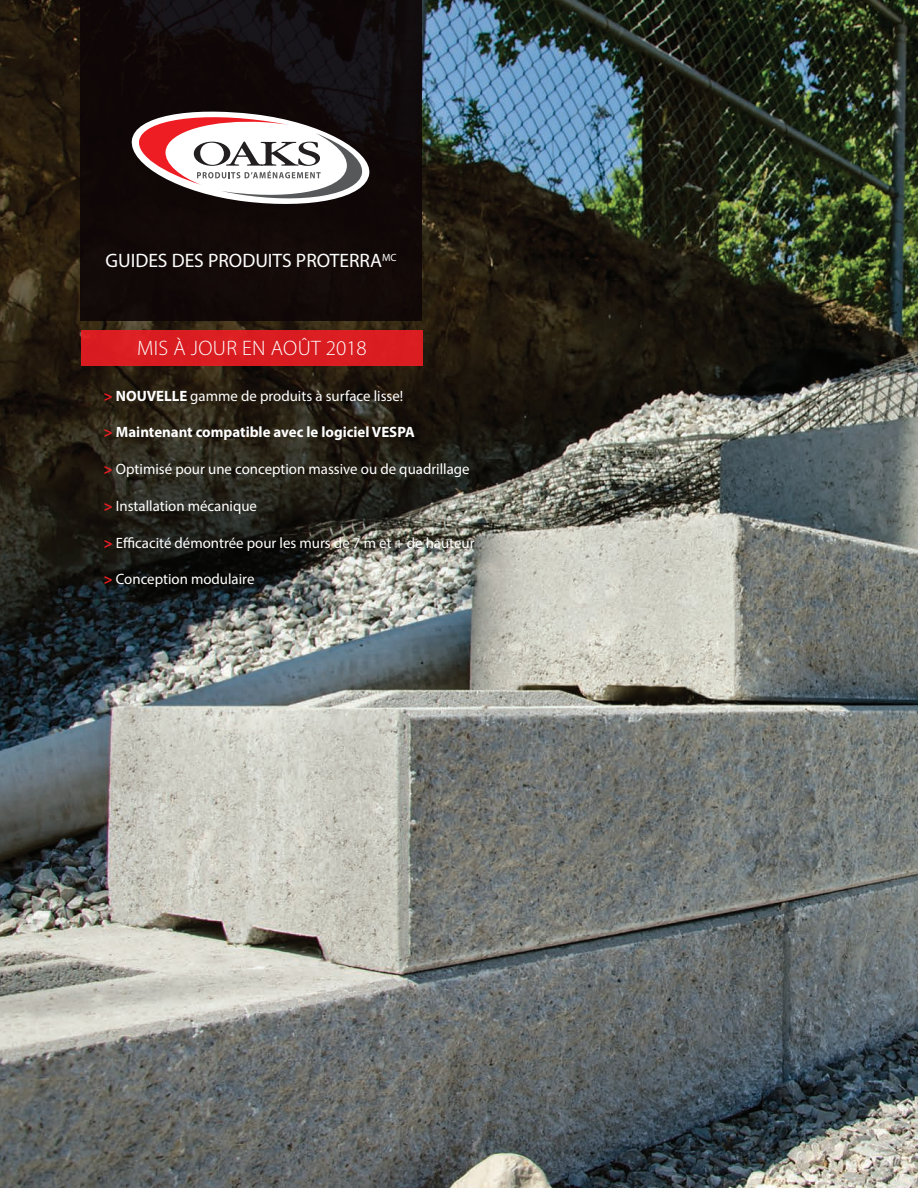
<style>
.page{position:relative;width:918px;height:1188px;background:#fff}
.page>*{position:absolute;margin:0;border:0;box-sizing:border-box;transform-origin:0 0}
.t1{font:300 21px "Myriad Pro";letter-spacing:.02em;color:#fff}
.t2{font:19.5px "Myriad Pro";color:#fff}
.t3{font:15px "Myriad Pro";color:#fff}
.t4{font:700 15px "Myriad Pro";color:#fff}
.s1{font-weight:700;color:#ee1d23}
.s2{font-weight:700}
.s3{color:#ee1d23}
</style>
<div class="page">
<img style="left:0;top:0;width:918px;height:1188px">
<div style="left:80px;top:0;width:342px;height:321px;background:#0e0607"></div>
<svg style="left:131px;top:106px;width:241px;height:98px"></svg>
<div style="left:81px;top:330px;width:342px;height:36px;background:#d91d20"></div>
<p class="t2" style="left:105px;top:248px;width:293px">GUIDES DES PRODUITS PROTERRA<sup>MC</sup></p>
<p class="t1" style="left:137px;top:336px;width:231px">MIS À JOUR EN AOÛT 2018</p>
<p class="t3" style="left:104px;top:386px;width:301px"><span class="s1">&gt;</span> <span class="s2">NOUVELLE</span> gamme de produits à surface lisse!</p>
<p class="t4" style="left:104px;top:423px;width:312px"><span class="s3">&gt;</span> Maintenant compatible avec le logiciel VESPA</p>
<p class="t3" style="left:104px;top:460px;width:367px"><span class="s1">&gt;</span> Optimisé pour une conception massive ou de quadrillage</p>
<p class="t3" style="left:104px;top:497px;width:155px"><span class="s1">&gt;</span> Installation mécanique</p>
<p class="t3" style="left:104px;top:533px;width:372px"><span class="s1">&gt;</span> Efficacité démontrée pour les murs de 7 m et + de hauteur</p>
<p class="t3" style="left:104px;top:570px;width:152px"><span class="s1">&gt;</span> Conception modulaire</p>
</div>
